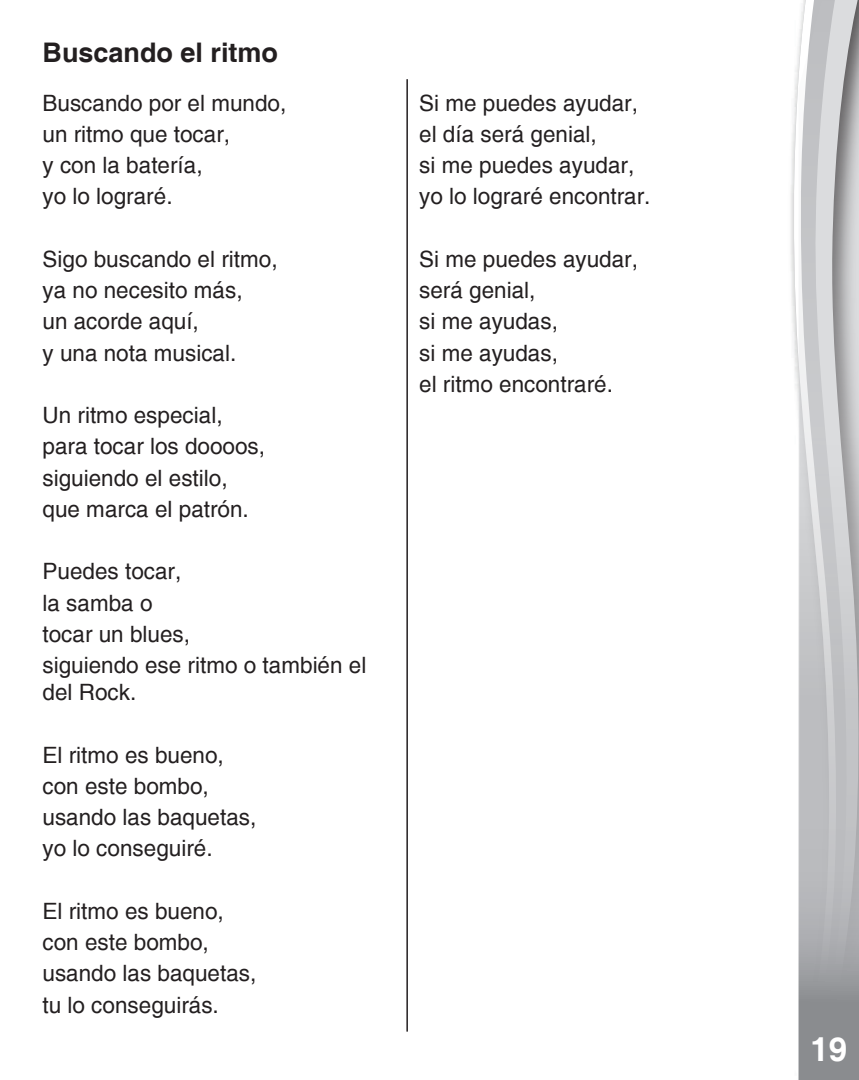
<style>
.page{position:relative;width:859px;height:1080px;background:#fff}
.page>*{position:absolute;margin:0;border:0;box-sizing:border-box;transform-origin:0 0}
.t1{font:700 33px "Helvetica";color:#fff}
.t2{font:700 33px "Helvetica";color:#fff}
.t3{font:700 27px "Helvetica";color:#231f20}
.t4{font:22.5px/31.2px "Helvetica";color:#231f20}
</style>
<div class="page">
<div style="left:787px;top:0;width:72px;height:1080px;background:#231f20;opacity:.75"></div>
<svg style="left:793px;top:0;width:5px;height:1080px"></svg>
<svg style="left:798px;top:0;width:61px;height:1080px;background:#bebfc1"></svg>
<hr style="left:406px;top:79px;width:2px;height:953px;background:#231f20">
<p class="t3" style="left:43px;top:36px;width:237px">Buscando el ritmo</p>
<p class="t4" style="left:43px;top:87px;width:245px">Buscando por el mundo, un ritmo que tocar,<br>y con la batería,<br>yo lo lograré.</p>
<p class="t4" style="left:43px;top:243px;width:237px">Sigo buscando el ritmo, ya no necesito más,<br>un acorde aquí,<br>y una nota musical.</p>
<p class="t4" style="left:43px;top:400px;width:224px">Un ritmo especial, para tocar los doooos, siguiendo el estilo, que marca el patrón.</p>
<p class="t4" style="left:43px;top:556px;width:325px">Puedes tocar,<br>la samba o<br>tocar un blues,<br>siguiendo ese ritmo o también el</p>
<p class="t4" style="left:43px;top:677px;width:95px">del Rock.</p>
<p class="t4" style="left:43px;top:739px;width:215px">El ritmo es bueno, con este bombo, usando las baquetas, yo lo conseguiré.</p>
<p class="t4" style="left:43px;top:896px;width:215px">El ritmo es bueno, con este bombo, usando las baquetas, tu lo conseguirás.</p>
<p class="t4" style="left:419px;top:87px;width:233px">Si me puedes ayudar, el día será genial,<br>si me puedes ayudar, yo lo lograré encontrar.</p>
<p class="t4" style="left:419px;top:243px;width:220px">Si me puedes ayudar, será genial,<br>si me ayudas,<br>si me ayudas,<br>el ritmo encontraré.</p>
<h1 class="t1" style="left:812px;top:1021px;width:40px">19<sup>19</sup></h1>
<h1 class="t2" style="left:810px;top:1029px;width:38px">19</h1>
</div>
